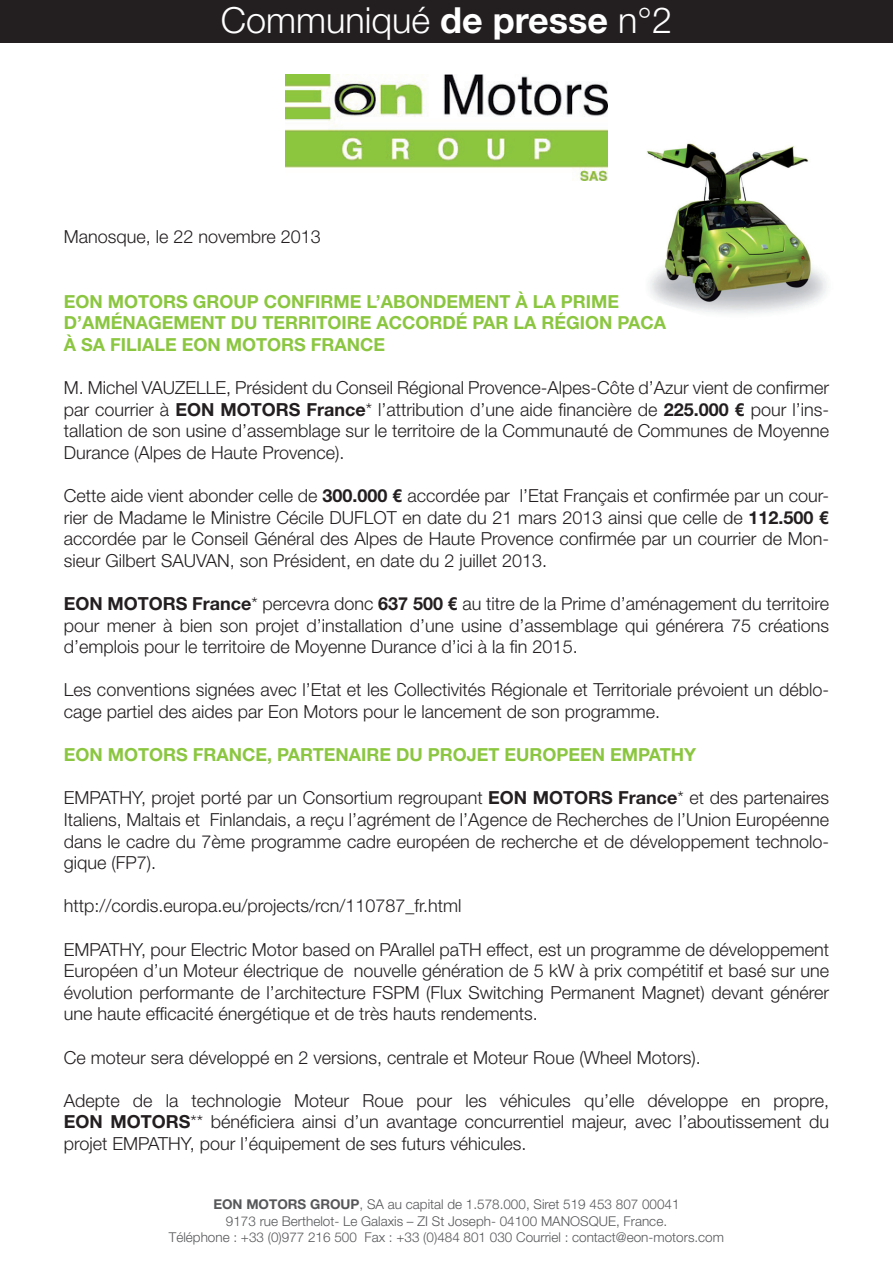
<style>
.page{position:relative;width:893px;height:1263px;background:#fff}
.page>*{position:absolute;margin:0;border:0;box-sizing:border-box;transform-origin:0 0}
.t1{font:300 36px "Helvetica Neue";color:#fff}
.t2{font:300 18px/21.6px "Helvetica Neue";color:#231f20;text-align:justify}
.t3{font:700 18px/21.6px "Helvetica Neue";color:#8bc640}
.t4{font:300 13.5px/16.2px "Helvetica Neue";color:#57585a;text-align:center}
.s1{font-weight:700}
</style>
<div class="page">
<img style="left:647px;top:143px;width:180px;height:171px">
<div style="left:0;top:0;width:893px;height:43px;background:#231f20"></div>
<img style="left:286px;top:74px;width:321px;height:107px">
<h1 class="t1" style="left:221px;top:-2px;width:453px">Communiqué <span class="s1">de presse</span> n°2</h1>
<p class="t2" style="left:64px;top:225px;width:259px">Manosque, le 22 novembre 2013</p>
<p class="t3" style="left:64px;top:290px;width:604px">EON MOTORS GROUP CONFIRME L’ABONDEMENT À LA PRIME<br>D’AMÉNAGEMENT DU TERRITOIRE ACCORDÉ PAR LA RÉGION PACA<br>À SA FILIALE EON MOTORS FRANCE</p>
<p class="t2" style="left:64px;top:376px;width:767px">M. Michel VAUZELLE, Président du Conseil Régional Provence-Alpes-Côte d’Azur vient de confirmer par courrier à <span class="s1">EON MOTORS France</span>* l’attribution d’une aide financière de <span class="s1">225.000 €</span> pour l’ins&shy;tallation de son usine d’assemblage sur le territoire de la Communauté de Communes de Moyenne Durance (Alpes de Haute Provence).</p>
<p class="t2" style="left:64px;top:484px;width:767px">Cette aide vient abonder celle de <span class="s1">300.000 €</span> accordée par l’Etat Français et confirmée par un cour&shy;rier de Madame le Ministre Cécile DUFLOT en date du 21 mars 2013 ainsi que celle de <span class="s1">112.500 € </span>accordée par le Conseil Général des Alpes de Haute Provence confirmée par un courrier de Mon&shy;sieur Gilbert SAUVAN, son Président, en date du 2 juillet 2013.</p>
<p class="t2" style="left:64px;top:592px;width:767px"><span class="s1">EON MOTORS France</span>* percevra donc <span class="s1">637 500 €</span> au titre de la Prime d’aménagement du territoire pour mener à bien son projet d’installation d’une usine d’assemblage qui générera 75 créations d’emplois pour le territoire de Moyenne Durance d’ici à la fin 2015.</p>
<p class="t2" style="left:64px;top:679px;width:767px">Les conventions signées avec l’Etat et les Collectivités Régionale et Territoriale prévoient un déblo&shy;cage partiel des aides par Eon Motors pour le lancement de son programme.</p>
<p class="t3" style="left:64px;top:743px;width:634px">EON MOTORS FRANCE, PARTENAIRE DU PROJET EUROPEEN EMPATHY</p>
<p class="t2" style="left:64px;top:787px;width:767px">EMPATHY, projet porté par un Consortium regroupant <span class="s1">EON MOTORS France</span>* et des partenaires Italiens, Maltais et Finlandais, a reçu l’agrément de l’Agence de Recherches de l’Union Européenne dans le cadre du 7ème programme cadre européen de recherche et de développement technolo&shy;gique (FP7).</p>
<p class="t2" style="left:64px;top:895px;width:399px">http://cordis.europa.eu/projects/rcn/110787_fr.html</p>
<p class="t2" style="left:64px;top:938px;width:767px">EMPATHY, pour Electric Motor based on PArallel paTH effect, est un programme de développement Européen d’un Moteur électrique de nouvelle génération de 5 kW à prix compétitif et basé sur une évolution performante de l’architecture FSPM (Flux Switching Permanent Magnet) devant générer une haute efficacité énergétique et de très hauts rendements.</p>
<p class="t2" style="left:64px;top:1046px;width:638px">Ce moteur sera développé en 2 versions, centrale et Moteur Roue (Wheel Motors).</p>
<p class="t2" style="left:64px;top:1089px;width:767px">Adepte de la technologie Moteur Roue pour les véhicules qu’elle développe en propre, <span class="s1">EON MOTORS</span>** bénéficiera ainsi d’un avantage concurrentiel majeur, avec l’aboutissement du projet EMPATHY, pour l’équipement de ses futurs véhicules.</p>
<p class="t4" style="left:169px;top:1196px;width:557px"><span class="s1">EON MOTORS GROUP</span>, SA au capital de 1.578.000, Siret 519 453 807 00041<br>9173 rue Berthelot- Le Galaxis – ZI St Joseph- 04100 MANOSQUE, France.<br>Téléphone : +33 (0)977 216 500 Fax : +33 (0)484 801 030 Courriel : contact@eon-motors.com</p>
</div>
